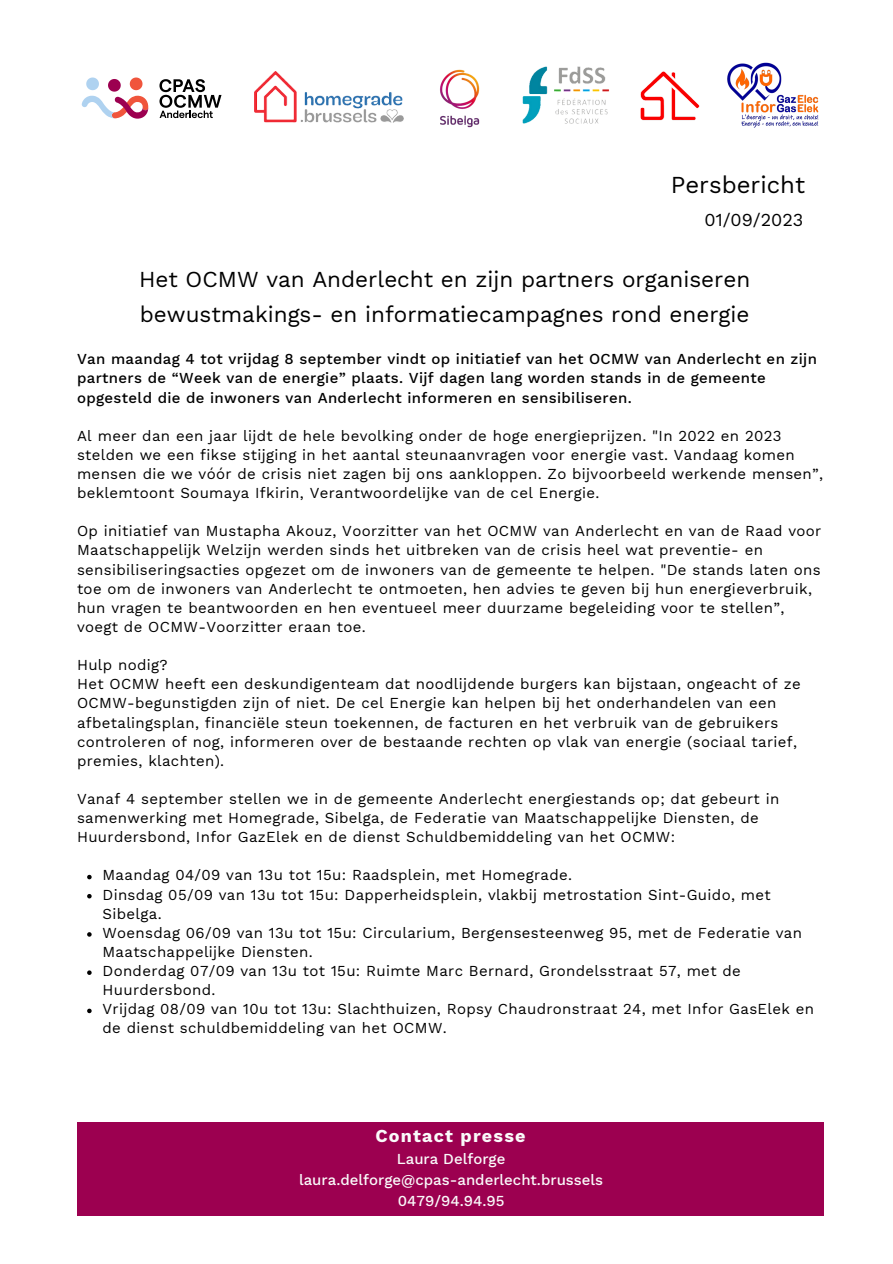
<style>
.page{position:relative;width:893px;height:1264px;background:#fff}
.page>*{position:absolute;margin:0;border:0;box-sizing:border-box;transform-origin:0 0}
.t1{font:24px "Work Sans";color:#000}
.t2{font:22.5px/34.8px "Work Sans";color:#000}
.t3{font:700 18px "Work Sans";letter-spacing:.065em;color:#fafafa}
.t4{font:18px "Work Sans";color:#000}
.t5{font:15px/19px "Work Sans";letter-spacing:.025em;color:#000}
.t6{font:500 15px/19px "Work Sans";letter-spacing:.025em;color:#000}
.t7{font:500 15px "Work Sans";color:#fafafa}
</style>
<div class="page">
<svg style="left:87px;top:874px;width:5px;height:5px"></svg>
<svg style="left:87px;top:894px;width:5px;height:4px"></svg>
<svg style="left:87px;top:932px;width:5px;height:4px"></svg>
<svg style="left:87px;top:970px;width:5px;height:4px"></svg>
<svg style="left:87px;top:1008px;width:5px;height:5px"></svg>
<svg style="left:82px;top:77px;width:66px;height:42px"></svg>
<svg style="left:159px;top:79px;width:62px;height:39px"></svg>
<div style="left:77px;top:1121px;width:746px;height:94px;background:#9c0050"></div>
<img style="left:727px;top:62px;width:92px;height:66px">
<img style="left:440px;top:69px;width:40px;height:59px">
<img style="left:522px;top:66px;width:88px;height:58px">
<img style="left:255px;top:71px;width:148px;height:52px">
<img style="left:640px;top:71px;width:60px;height:50px">
<p class="t1" style="left:670px;top:170px;width:136px">Persbericht</p>
<p class="t4" style="left:704px;top:209px;width:100px">01/09/2023</p>
<p class="t2" style="left:139px;top:262px;width:612px">Het OCMW van Anderlecht en zijn partners organiseren bewustmakings- en informatiecampagnes rond energie</p>
<p class="t6" style="left:77px;top:349px;width:741px">Van maandag 4 tot vrijdag 8 september vindt op initiatief van het OCMW van Anderlecht en zijn partners de “Week van de energie” plaats. Vijf dagen lang worden stands in de gemeente opgesteld die de inwoners van Anderlecht informeren en sensibiliseren.</p>
<p class="t5" style="left:77px;top:426px;width:747px">Al meer dan een jaar lijdt de hele bevolking onder de hoge energieprijzen. "In 2022 en 2023 stelden we een fikse stijging in het aantal steunaanvragen voor energie vast. Vandaag komen mensen die we vóór de crisis niet zagen bij ons aankloppen. Zo bijvoorbeeld werkende mensen”, beklemtoont Soumaya Ifkirin, Verantwoordelijke van de cel Energie.</p>
<p class="t5" style="left:77px;top:521px;width:745px">Op initiatief van Mustapha Akouz, Voorzitter van het OCMW van Anderlecht en van de Raad voor Maatschappelijk Welzijn werden sinds het uitbreken van de crisis heel wat preventie- en sensibiliseringsacties opgezet om de inwoners van de gemeente te helpen. "De stands laten ons toe om de inwoners van Anderlecht te ontmoeten, hen advies te geven bij hun energieverbruik, hun vragen te beantwoorden en hen eventueel meer duurzame begeleiding voor te stellen”, voegt de OCMW-Voorzitter eraan toe.</p>
<p class="t5" style="left:77px;top:655px;width:92px">Hulp nodig?</p>
<p class="t5" style="left:77px;top:674px;width:725px">Het OCMW heeft een deskundigenteam dat noodlijdende burgers kan bijstaan, ongeacht of ze OCMW-begunstigden zijn of niet. De cel Energie kan helpen bij het onderhandelen van een afbetalingsplan, financiële steun toekennen, de facturen en het verbruik van de gebruikers controleren of nog, informeren over de bestaande rechten op vlak van energie (sociaal tarief, premies, klachten).</p>
<p class="t5" style="left:77px;top:789px;width:703px">Vanaf 4 september stellen we in de gemeente Anderlecht energiestands op; dat gebeurt in samenwerking met Homegrade, Sibelga, de Federatie van Maatschappelijke Diensten, de<br>Huurdersbond, Infor GazElek en de dienst Schuldbemiddeling van het OCMW:</p>
<p class="t5" style="left:102px;top:865px;width:471px">Maandag 04/09 van 13u tot 15u: Raadsplein, met Homegrade.</p>
<p class="t5" style="left:102px;top:884px;width:669px">Dinsdag 05/09 van 13u tot 15u: Dapperheidsplein, vlakbij metrostation Sint-Guido, met<br>Sibelga.</p>
<p class="t5" style="left:102px;top:923px;width:701px">Woensdag 06/09 van 13u tot 15u: Circularium, Bergensesteenweg 95, met de Federatie van<br>Maatschappelijke Diensten.</p>
<p class="t5" style="left:102px;top:961px;width:639px">Donderdag 07/09 van 13u tot 15u: Ruimte Marc Bernard, Grondelsstraat 57, met de<br>Huurdersbond.</p>
<p class="t5" style="left:102px;top:999px;width:713px">Vrijdag 08/09 van 10u tot 13u: Slachthuizen, Ropsy Chaudronstraat 24, met Infor GasElek en de dienst schuldbemiddeling van het OCMW.</p>
<p class="t3" style="left:375px;top:1125px;width:151px">Contact presse</p>
<p class="t7" style="left:397px;top:1150px;width:110px">Laura Delforge</p>
<p class="t7" style="left:299px;top:1171px;width:305px">laura.delforge@cpas-anderlecht.brussels</p>
<p class="t7" style="left:398px;top:1192px;width:108px">0479/94.94.95</p>
</div>
